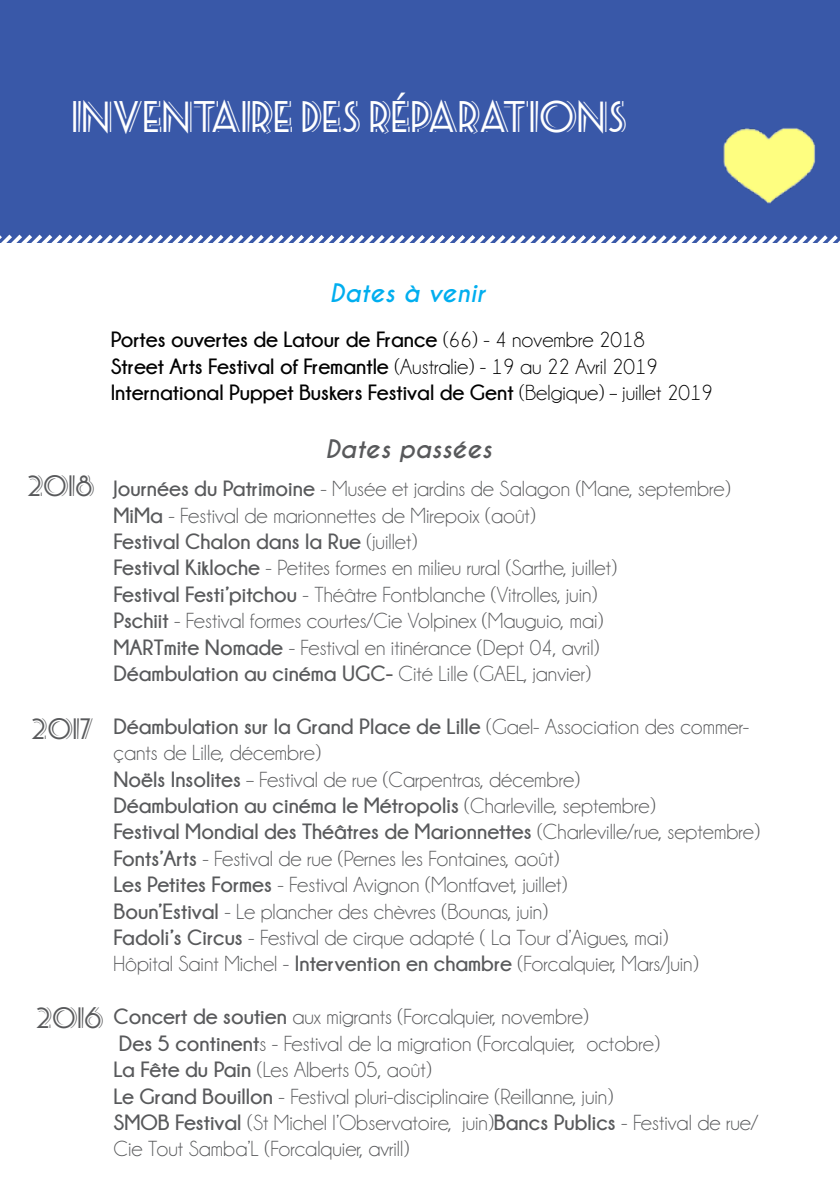
<style>
.page{position:relative;width:840px;height:1191px;background:#fff}
.page>*{position:absolute;margin:0;border:0;box-sizing:border-box;transform-origin:0 0}
.t1{font:36px "Seaside Resort NF";color:#fff}
.t2{font:24px "Seaside Resort NF";color:#58595b}
.t3{font:italic 700 24px "Caviar Dreams";color:#58595b}
.t4{font:italic 700 24px "Caviar Dreams";color:#00aeef}
.t5{font:22px/26.4px "Champagne&Limousines";color:#58595b}
.t6{font:700 22px/26.4px "Champagne&Limousines";color:#000}
.s1{font-weight:400}
.s2{font-weight:700}
</style>
<div class="page">
<div style="left:0;top:0;width:839px;height:243px;background:#3958a8"></div>
<img style="left:723px;top:127px;width:92px;height:77px">
<svg style="left:0;top:234px;width:839px;height:9px"></svg>
<h1 class="t1" style="left:72px;top:91px;width:556px">INVENTAIRE DES RÉPARATIONS</h1>
<p class="t4" style="left:330px;top:279px;width:156px">Dates à venir</p>
<p class="t6" style="left:111px;top:326px;width:603px">Portes ouvertes de Latour de France <span class="s1">(66) - 4 novembre 2018<br></span>Street Arts Festival of Fremantle <span class="s1">(Australie) - 19 au 22 Avril 2019<br></span>International Puppet Buskers Festival de Gent <span class="s1">(Belgique) – juillet 2019</span></p>
<p class="t2" style="left:27px;top:469px;width:69px">2018</p>
<p class="t2" style="left:31px;top:711px;width:64px">2017</p>
<p class="t2" style="left:36px;top:1000px;width:69px">2016</p>
<p class="t3" style="left:325px;top:435px;width:168px">Dates passées</p>
<p class="t5" style="left:113px;top:476px;width:618px"><span class="s2">Journées du Patrimoine</span> - Musée et jardins de Salagon (Mane, septembre)<br><span class="s2">MiMa</span> - Festival de marionnettes de Mirepoix (août)<br><span class="s2">Festival Chalon dans la Rue</span> (juillet)<br><span class="s2">Festival Kikloche</span> - Petites formes en milieu rural (Sarthe, juillet)<br><span class="s2">Festival Festi’pitchou</span> - Théâtre Fontblanche (Vitrolles, juin)<br><span class="s2">Pschiit</span> - Festival formes courtes/Cie Volpinex (Mauguio, mai)<br><span class="s2">MARTmite Nomade</span> - Festival en itinérance (Dept 04, avril)<br><span class="s2">Déambulation au cinéma UGC-</span> Cité Lille (GAEL, janvier)</p>
<p class="t5" style="left:113px;top:713px;width:647px"><span class="s2">Déambulation sur la Grand Place de Lille</span> (Gael- Association des commer&shy;çants de Lille, décembre)<br><span class="s2">Noëls Insolites</span> – Festival de rue (Carpentras, décembre)<br><span class="s2">Déambulation au cinéma le Métropolis</span> (Charleville, septembre)<br><span class="s2">Festival Mondial des Théâtres de Marionnettes</span> (Charleville/rue, septembre)<br><span class="s2">Fonts’Arts</span> - Festival de rue (Pernes les Fontaines, août)<br><span class="s2">Les Petites Formes</span> - Festival Avignon (Montfavet, juillet)<br><span class="s2">Boun’Estival</span> - Le plancher des chèvres (Bounas, juin)<br><span class="s2">Fadoli’s Circus</span> - Festival de cirque adapté ( La Tour d’Aigues, mai)<br>Hôpital Saint Michel - <span class="s2">Intervention en chambre</span> (Forcalquier, Mars/Juin)</p>
<p class="t5" style="left:113px;top:1004px;width:645px"><span class="s2">Concert de soutien</span> aux migrants (Forcalquier, novembre)<br><span class="s2">Des 5 continent</span>s - Festival de la migration (Forcalquier, octobre)<br><span class="s2">La Fête du Pain</span> (Les Alberts 05, août)<br><span class="s2">Le Grand Bouillon</span> - Festival pluri-disciplinaire (Reillanne, juin)<br><span class="s2">SMOB Festival</span> (St Michel l’Observatoire, juin)<span class="s2">Bancs Publics</span> - Festival de rue/ Cie Tout Samba’L (Forcalquier, avrill)</p>
</div>
